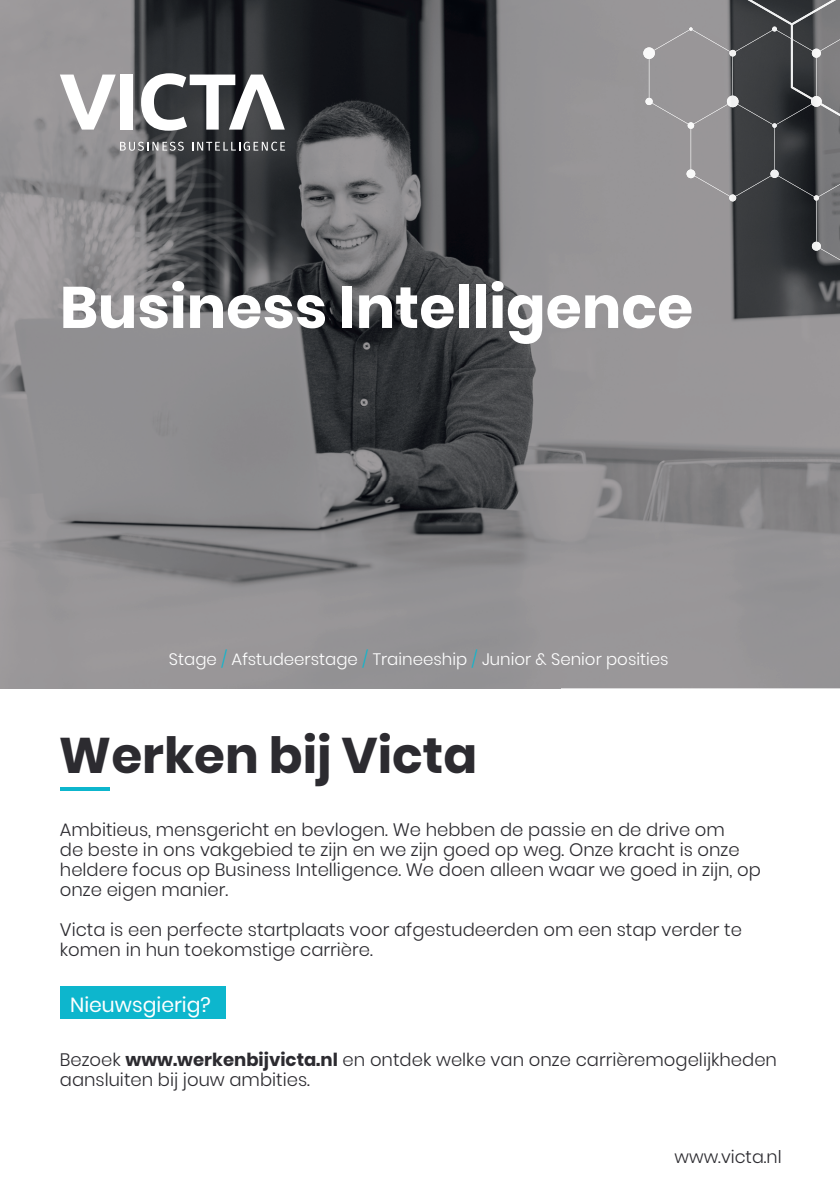
<style>
.page{position:relative;width:840px;height:1191px;background:#fff}
.page>*{position:absolute;margin:0;border:0;box-sizing:border-box;transform-origin:0 0}
.t1{font:700 58.4px "Poppins";color:#fff}
.t2{font:700 49.8px "Poppins";color:#2c2b30}
.t3{font:20.4px "Poppins";color:#fff}
.t4{font:300 18px/20px "Poppins";color:#2c2b30}
.t5{font:300 17.6px "Poppins";color:#2c2b30}
.t6{font:300 16.6px "Poppins";color:#fff}
.s1{color:#0db6cd}
.s2{font-weight:700}
</style>
<div class="page">
<hr style="left:60px;top:787px;width:50px;height:3px;background:#0db6cd">
<img style="left:0;top:0;width:559px;height:481px">
<img style="left:559px;top:0;width:280px;height:688px">
<img style="left:0;top:481px;width:560px;height:207px">
<svg style="left:120px;top:142px;width:64px;height:9px"></svg>
<svg style="left:192px;top:142px;width:93px;height:9px"></svg>
<svg style="left:60px;top:75px;width:56px;height:55px"></svg>
<div style="left:121px;top:75px;width:12px;height:55px;background:#fff"></div>
<svg style="left:141px;top:73px;width:143px;height:58px"></svg>
<div style="left:648px;top:30px;width:81px;height:94px;background:#999698"></div>
<img style="left:732px;top:30px;width:58px;height:93px">
<img style="left:690px;top:104px;width:82px;height:92px">
<img style="left:774px;top:104px;width:65px;height:93px">
<img style="left:815px;top:184px;width:24px;height:76px">
<img style="left:747px;top:0;width:43px;height:25px">
<img style="left:790px;top:0;width:49px;height:116px">
<svg style="left:643px;top:47px;width:11px;height:12px"></svg>
<svg style="left:645px;top:98px;width:7px;height:7px"></svg>
<svg style="left:687px;top:122px;width:6px;height:7px"></svg>
<svg style="left:688px;top:27px;width:4px;height:4px"></svg>
<svg style="left:729px;top:50px;width:6px;height:6px"></svg>
<svg style="left:726px;top:96px;width:12px;height:11px"></svg>
<svg style="left:771px;top:27px;width:5px;height:4px"></svg>
<svg style="left:811px;top:49px;width:9px;height:9px"></svg>
<svg style="left:810px;top:96px;width:11px;height:11px"></svg>
<svg style="left:686px;top:169px;width:8px;height:9px"></svg>
<svg style="left:771px;top:123px;width:5px;height:5px"></svg>
<svg style="left:770px;top:170px;width:8px;height:8px"></svg>
<svg style="left:813px;top:195px;width:5px;height:5px"></svg>
<svg style="left:728px;top:194px;width:7px;height:7px"></svg>
<svg style="left:811px;top:242px;width:9px;height:9px"></svg>
<div style="left:60px;top:986px;width:165px;height:33px;background:#0db6cd"></div>
<h1 class="t1" style="left:60px;top:274px;width:634px">Business Intelligence</h1>
<p class="t6" style="left:169px;top:649px;width:501px">Stage <span class="s1">/</span> Afstudeerstage <span class="s1">/</span> Traineeship <span class="s1">/</span> Junior &amp; Senior posities</p>
<h2 class="t2" style="left:59px;top:726px;width:419px">Werken bij Victa</h2>
<p class="t4" style="left:60px;top:819px;width:702px">Ambitieus, mensgericht en bevlogen. We hebben de passie en de drive om<br>de beste in ons vakgebied te zijn en we zijn goed op weg. Onze kracht is onze heldere focus op Business Intelligence. We doen alleen waar we goed in zijn, op onze eigen manier.</p>
<p class="t4" style="left:60px;top:919px;width:683px">Victa is een perfecte startplaats voor afgestudeerden om een stap verder te komen in hun toekomstige carrière.</p>
<p class="t3" style="left:70px;top:992px;width:142px">Nieuwsgierig?</p>
<p class="t4" style="left:60px;top:1049px;width:718px">Bezoek <span class="s2">www.werkenbijvicta.nl</span> en ontdek welke van onze carrièremogelijkheden aansluiten bij jouw ambities.</p>
<p class="t5" style="left:674px;top:1146px;width:108px">www.victa.nl</p>
</div>
